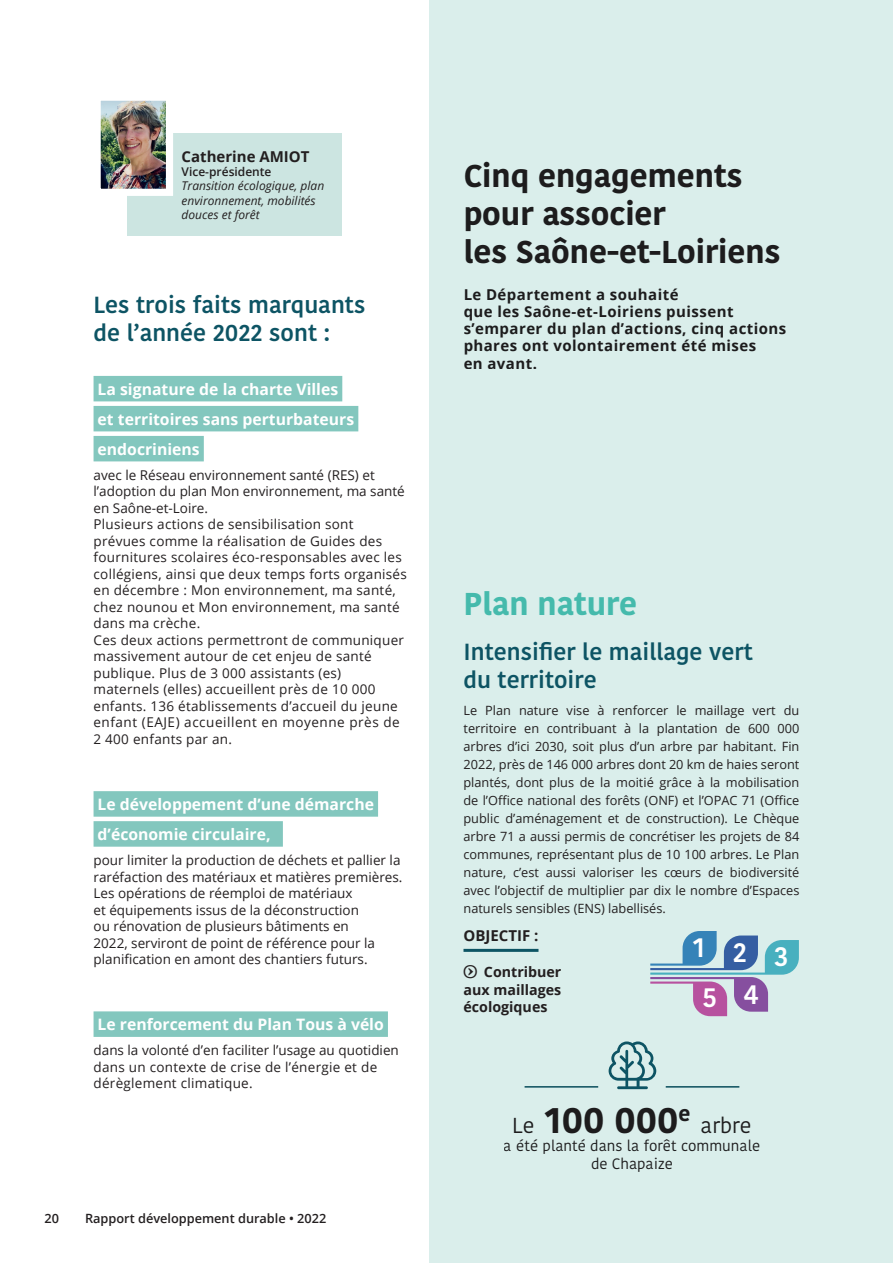
<style>
.page{position:relative;width:893px;height:1263px;background:#fff}
.page>*{position:absolute;margin:0;border:0;box-sizing:border-box;transform-origin:0 0}
.t1{font:700 36px "Kohinoor Bangla";color:#231f20}
.t2{font:700 31.5px/37.8px "Kohinoor Bangla";color:#231f20}
.t3{font:700 31.5px "Kohinoor Bangla";color:#45baac}
.t4{font:600 27px/43.5px "Kohinoor Bangla";color:#fff}
.t5{font:600 23.25px/27.9px "Kohinoor Bangla";color:#0d5464}
.t6{font:21.6px "Kohinoor Bangla";color:#231f20}
.t7{font:700 15.75px/30px "Open Sans";color:#fff}
.t8{font:700 15px/17.2px "Open Sans";letter-spacing:.03em;color:#231f20}
.t9{font:15px/18px "Kohinoor Bangla";color:#231f20;text-align:center}
.t10{font:700 15px "Open Sans";color:#231f20}
.t11{font:700 14.25px/17.5px "Open Sans";color:#231f20;text-align:justify}
.t12{font:13.5px/16.5px "Open Sans";letter-spacing:.02em;color:#231f20}
.t13{font:13.5px/16.5px "Open Sans";color:#231f20}
.t14{font:12.75px/18px "Open Sans";color:#231f20;text-align:justify}
.t15{font:600 12.75px "Open Sans";color:#231f20}
.t16{font:italic 12px/14.4px "Open Sans";color:#231f20}
.t17{font:600 12px "Open Sans";color:#231f20}
.s1{font-family:"Bienvenue Picto";font-weight:400;font-size:15px}
.s2{font-weight:400;font-size:21.6px}
</style>
<div class="page">
<div style="left:429px;top:0;width:464px;height:1263px;background:#daeeeb"></div>
<hr style="left:666px;top:1086px;width:73px;height:1px;background:#0d5464">
<hr style="left:525px;top:1086px;width:73px;height:1px;background:#0d5464">
<div style="left:127px;top:133px;width:214px;height:103px;background:#cce5e1"></div>
<img style="left:102px;top:102px;width:63px;height:86px">
<div style="left:94px;top:94px;width:79px;height:102px;border:7px solid #fff"></div>
<div style="left:94px;top:376px;width:248px;height:25px;background:#83c7be"></div>
<div style="left:94px;top:406px;width:264px;height:25px;background:#83c7be"></div>
<div style="left:94px;top:436px;width:110px;height:25px;background:#83c7be"></div>
<div style="left:94px;top:791px;width:284px;height:26px;background:#83c7be"></div>
<div style="left:94px;top:821px;width:189px;height:26px;background:#83c7be"></div>
<div style="left:94px;top:1011px;width:294px;height:26px;background:#83c7be"></div>
<hr style="left:463px;top:949px;width:75px;height:3px;background:#0d5464">
<svg style="left:650px;top:931px;width:149px;height:85px"></svg>
<svg style="left:609px;top:1041px;width:47px;height:48px"></svg>
<p class="t10" style="left:182px;top:146px;width:129px">Catherine AMIOT</p>
<p class="t17" style="left:182px;top:163px;width:91px">Vice-présidente</p>
<p class="t16" style="left:182px;top:179px;width:144px">Transition écologique, plan environnement, mobilités douces et forêt</p>
<h3 class="t5" style="left:94px;top:290px;width:273px">Les trois faits marquants de l’année 2022 sont :</h3>
<p class="t7" style="left:98px;top:374px;width:258px">La signature de la charte Villes et territoires sans perturbateurs endocriniens</p>
<p class="t12" style="left:94px;top:466px;width:315px">avec le Réseau environnement santé (RES) et l’adoption du plan Mon environnement, ma santé en Saône-et-Loire.<br>Plusieurs actions de sensibilisation sont prévues comme la réalisation de Guides des fournitures scolaires éco-responsables avec les collégiens, ainsi que deux temps forts organisés en décembre : Mon environnement, ma santé, chez nounou et Mon environnement, ma santé dans ma crèche.<br>Ces deux actions permettront de communiquer massivement autour de cet enjeu de santé publique. Plus de 3 000 assistants (es) maternels (elles) accueillent près de 10 000 enfants. 136 établissements d’accueil du jeune enfant (EAJE) accueillent en moyenne près de 2 400 enfants par an.</p>
<p class="t7" style="left:98px;top:789px;width:278px">Le développement d’une démarche d’économie circulaire,</p>
<p class="t13" style="left:94px;top:852px;width:310px">pour limiter la production de déchets et pallier la raréfaction des matériaux et matières premières.<br>Les opérations de réemploi de matériaux<br>et équipements issus de la déconstruction<br>ou rénovation de plusieurs bâtiments en<br>2022, serviront de point de référence pour la planification en amont des chantiers futurs.</p>
<p class="t7" style="left:98px;top:1009px;width:288px">Le renforcement du Plan Tous à vélo</p>
<p class="t12" style="left:94px;top:1042px;width:307px">dans la volonté d’en faciliter l’usage au quotidien dans un contexte de crise de l’énergie et de dérèglement climatique.</p>
<p class="t15" style="left:45px;top:1210px;width:16px">20</p>
<p class="t15" style="left:85px;top:1210px;width:243px">Rapport développement durable • 2022</p>
<h2 class="t2" style="left:463px;top:156px;width:318px">Cinq engagements pour associer<br>les Saône-et-Loiriens</h2>
<p class="t8" style="left:463px;top:285px;width:324px">Le Département a souhaité<br>que les Saône-et-Loiriens puissent s’emparer du plan d’actions, cinq actions phares ont volontairement été mises<br>en avant.</p>
<h2 class="t3" style="left:463px;top:576px;width:175px">Plan nature</h2>
<h3 class="t5" style="left:463px;top:637px;width:291px">Intensifier le maillage vert du territoire</h3>
<p class="t14" style="left:463px;top:700px;width:337px">Le Plan nature vise à renforcer le maillage vert du territoire en contribuant à la plantation de 600 000 arbres d’ici 2030, soit plus d’un arbre par habitant. Fin 2022, près de 146 000 arbres dont 20 km de haies seront plantés, dont plus de la moitié grâce à la mobilisation de l’Office national des forêts (ONF) et l’OPAC 71 (Office public d’aménagement et de construction). Le Chèque arbre 71 a aussi permis de concrétiser les projets de 84 communes, représentant plus de 10 100 arbres. Le Plan nature, c’est aussi valoriser les cœurs de biodiversité avec l’objectif de multiplier par dix le nombre d’Espaces naturels sensibles (ENS) labellisés.</p>
<p class="t10" style="left:463px;top:925px;width:76px">OBJECTIF :</p>
<p class="t11" style="left:463px;top:963px;width:99px"><span class="s1">q</span> Contribuer aux maillages écologiques</p>
<h3 class="t4" style="left:702px;top:930px;width:88px;text-indent:-9px">123<br>5 4</h3>
<h1 class="t1" style="left:512px;top:1088px;width:180px"><span class="s2">Le</span> 100 000<sup>e</sup></h1>
<h3 class="t6" style="left:701px;top:1108px;width:53px">arbre</h3>
<p class="t9" style="left:504px;top:1136px;width:258px">a été planté dans la forêt communale de Chapaize</p>
</div>
